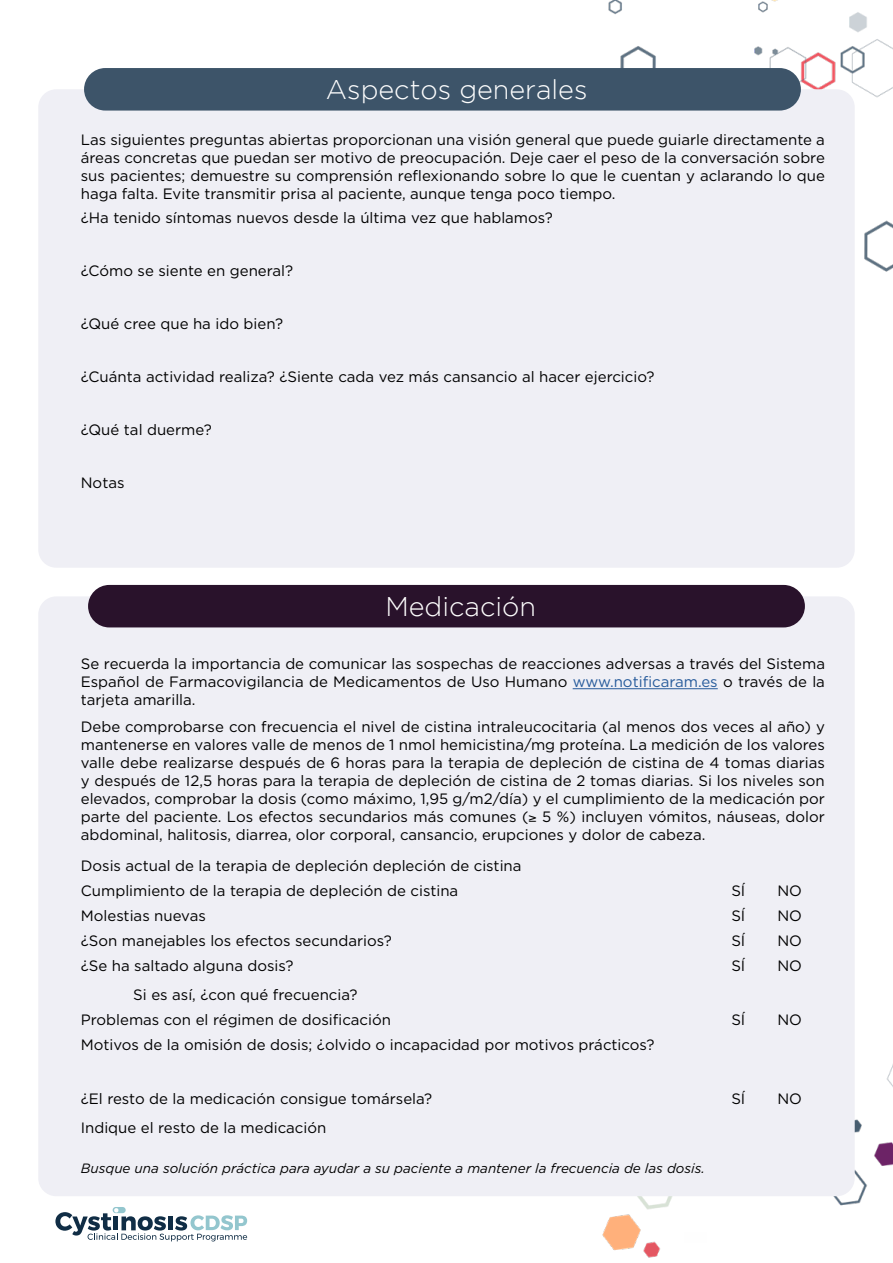
<style>
.page{position:relative;width:893px;height:1263px;background:#fff}
.page>*{position:absolute;margin:0;border:0;box-sizing:border-box;transform-origin:0 0}
.t1{font:300 27px "Gotham";color:#fff}
.t2{font:15px/18px "Gotham";color:#000;text-align:justify}
.t3{font:italic 13.5px "Gotham";color:#000}
.s1{color:#275b9b}
</style>
<div class="page">
<img style="left:608px;top:0;width:285px;height:272px">
<img style="left:602px;top:1064px;width:291px;height:194px">
<svg style="left:55px;top:1207px;width:192px;height:34px"></svg>
<div style="left:38px;top:89px;width:817px;height:479px;background:#efeff5;border-radius:18px"></div>
<div style="left:84px;top:68px;width:717px;height:43px;background:#3d5469;border-radius:21px"></div>
<div style="left:38px;top:596px;width:817px;height:600px;background:#efeff5;border-radius:18px"></div>
<hr style="left:573px;top:688px;width:145px;height:1px;background:#275b9b">
<div style="left:88px;top:585px;width:717px;height:42px;background:#29122b;border-radius:21px"></div>
<h1 class="t1" style="left:326px;top:75px;width:263px">Aspectos generales</h1>
<p class="t2" style="left:81px;top:130px;width:746px">Las siguientes preguntas abiertas proporcionan una visión general que puede guiarle directamente a áreas concretas que puedan ser motivo de preocupación. Deje caer el peso de la conversación sobre sus pacientes; demuestre su comprensión reflexionando sobre lo que le cuentan y aclarando lo que haga falta. Evite transmitir prisa al paciente, aunque tenga poco tiempo.</p>
<p class="t2" style="left:81px;top:209px;width:474px">¿Ha tenido síntomas nuevos desde la última vez que hablamos?</p>
<p class="t2" style="left:81px;top:262px;width:214px">¿Cómo se siente en general?</p>
<p class="t2" style="left:81px;top:315px;width:204px">¿Qué cree que ha ido bien?</p>
<p class="t2" style="left:81px;top:368px;width:575px">¿Cuánta actividad realiza? ¿Siente cada vez más cansancio al hacer ejercicio?</p>
<p class="t2" style="left:81px;top:421px;width:133px">¿Qué tal duerme?</p>
<p class="t2" style="left:81px;top:473px;width:45px">Notas</p>
<h1 class="t1" style="left:385px;top:592px;width:152px">Medicación</h1>
<p class="t2" style="left:81px;top:655px;width:746px">Se recuerda la importancia de comunicar las sospechas de reacciones adversas a través del Sistema Español de Farmacovigilancia de Medicamentos de Uso Humano <span class="s1">www.notificaram.es</span> o través de la tarjeta amarilla.</p>
<p class="t2" style="left:81px;top:717px;width:746px">Debe comprobarse con frecuencia el nivel de cistina intraleucocitaria (al menos dos veces al año) y mantenerse en valores valle de menos de 1 nmol hemicistina/mg proteína. La medición de los valores valle debe realizarse después de 6 horas para la terapia de depleción de cistina de 4 tomas diarias y después de 12,5 horas para la terapia de depleción de cistina de 2 tomas diarias. Si los niveles son elevados, comprobar la dosis (como máximo, 1,95 g/m2/día) y el cumplimiento de la medicación por parte del paciente. Los efectos secundarios más comunes (≥ 5 %) incluyen vómitos, náuseas, dolor abdominal, halitosis, diarrea, olor corporal, cansancio, erupciones y dolor de cabeza.</p>
<p class="t2" style="left:81px;top:853px;width:442px;line-height:24.9px">Dosis actual de la terapia de depleción depleción de cistina<br>Cumplimiento de la terapia de depleción de cistina</p>
<p class="t2" style="left:731px;top:881px;width:15px">SÍ</p>
<p class="t2" style="left:777px;top:881px;width:26px">NO</p>
<p class="t2" style="left:81px;top:906px;width:127px">Molestias nuevas</p>
<p class="t2" style="left:731px;top:906px;width:15px">SÍ</p>
<p class="t2" style="left:777px;top:906px;width:26px">NO</p>
<p class="t2" style="left:81px;top:931px;width:313px">¿Son manejables los efectos secundarios?</p>
<p class="t2" style="left:731px;top:931px;width:15px">SÍ</p>
<p class="t2" style="left:777px;top:931px;width:26px">NO</p>
<p class="t2" style="left:81px;top:956px;width:214px">¿Se ha saltado alguna dosis?</p>
<p class="t2" style="left:731px;top:956px;width:15px">SÍ</p>
<p class="t2" style="left:777px;top:956px;width:26px">NO</p>
<p class="t2" style="left:81px;top:982px;width:312px;line-height:24.9px;text-indent:52px">Si es así, ¿con qué frecuencia?<br>Problemas con el régimen de dosificación</p>
<p class="t2" style="left:731px;top:1010px;width:15px">SÍ</p>
<p class="t2" style="left:777px;top:1010px;width:26px">NO</p>
<p class="t2" style="left:81px;top:1035px;width:575px">Motivos de la omisión de dosis; ¿olvido o incapacidad por motivos prácticos?</p>
<p class="t2" style="left:81px;top:1089px;width:353px">¿El resto de la medicación consigue tomársela?</p>
<p class="t2" style="left:731px;top:1089px;width:15px">SÍ</p>
<p class="t2" style="left:777px;top:1089px;width:26px">NO</p>
<p class="t2" style="left:81px;top:1118px;width:247px">Indique el resto de la medicación</p>
<p class="t3" style="left:81px;top:1159px;width:626px">Busque una solución práctica para ayudar a su paciente a mantener la frecuencia de las dosis.</p>
</div>
